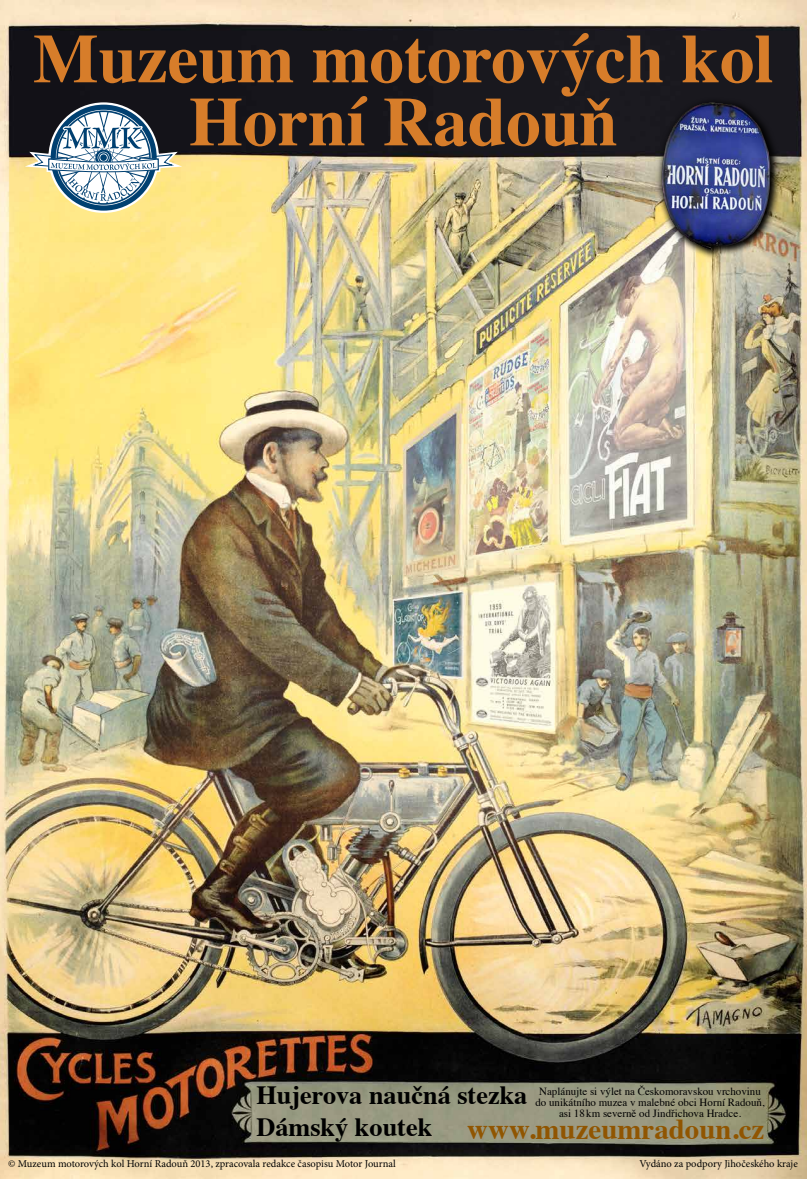
<style>
.page{position:relative;width:807px;height:1179px;background:#fff}
.page>*{position:absolute;margin:0;border:0;box-sizing:border-box;transform-origin:0 0}
.t1{font:700 69.12px/63px "Times";color:#d77d2a;text-align:center}
.t2{font:700 28.88px "Times";color:#905501}
.t3{font:700 26.25px/31.5px "Times";color:#000}
.t4{font:10.94px/11.4px "Times";color:#000;text-align:center}
.t5{font:10.5px "Minion Pro";color:#000}
</style>
<div class="page">
<img style="left:0;top:0;width:806px;height:1178px">
<img style="left:655px;top:97px;width:125px;height:163px">
<img style="left:661px;top:103px;width:108px;height:146px">
<svg style="left:25px;top:102px;width:157px;height:111px"></svg>
<h1 class="t1" style="left:33px;top:20px;width:741px">Muzeum motorových kol<br>Horní Radouň</h1>
<h3 class="t3" style="left:256px;top:1076px;width:272px">Hujerova naučná stezka<br>Dámský koutek</h3>
<p class="t4" style="left:535px;top:1084px;width:231px">Naplánujte si výlet na Českomoravskou vrchovinu do unikátního muzea v malebné obci Horní Radouň, asi 18km severně od Jindřichova Hradce.</p>
<p class="t5" style="left:8px;top:1156px;width:389px">© Muzeum motorových kol Horní Radouň 2013, zpracovala redakce časopisu Motor Journal</p>
<p class="t5" style="left:639px;top:1156px;width:160px">Vydáno za podpory Jihočeského kraje</p>
<h2 class="t2" style="left:467px;top:1101px;width:298px">www.muzeumradoun.cz</h2>
</div>
